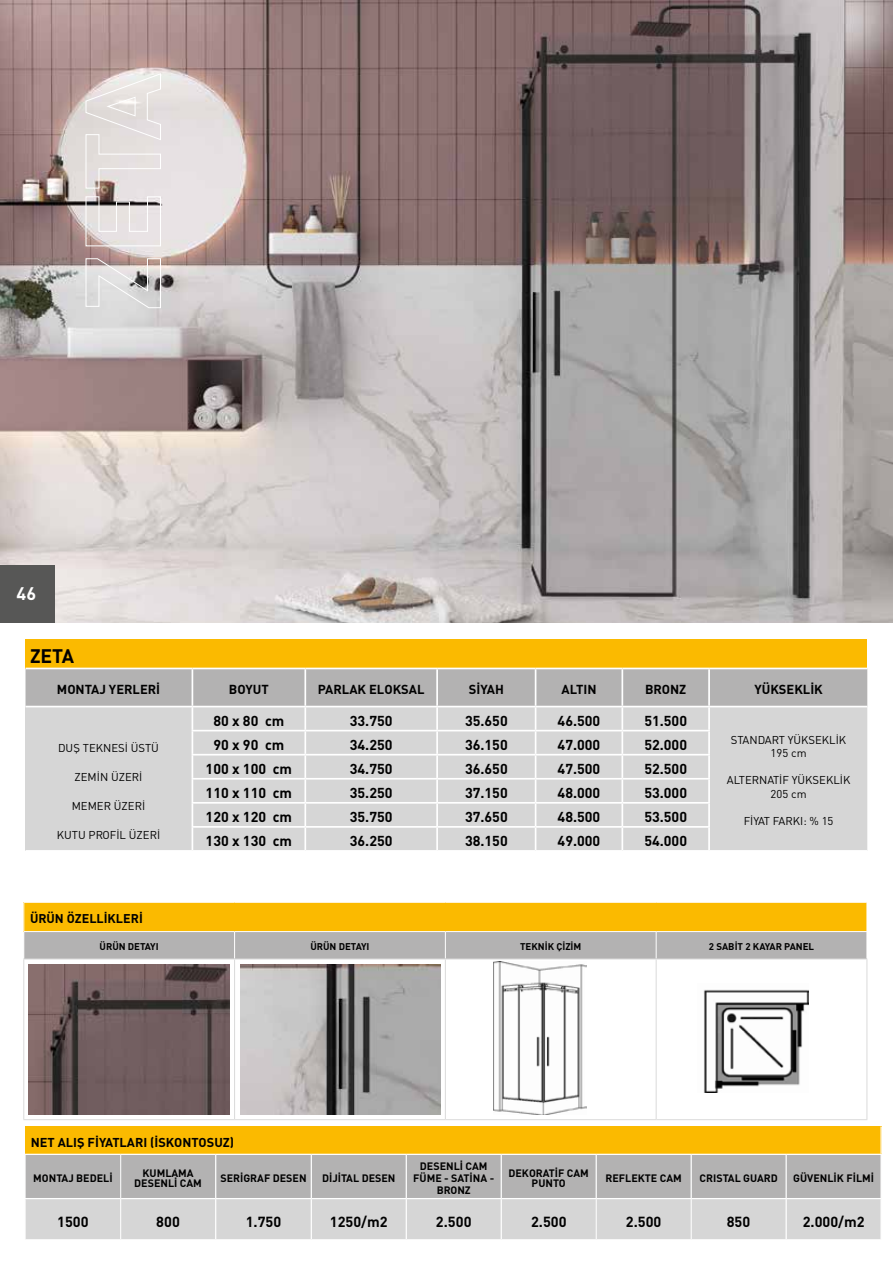
<style>
.page{position:relative;width:893px;height:1263px;background:#fff}
.page>*{position:absolute;margin:0;border:0;box-sizing:border-box;transform-origin:0 0}
.t1{font:19.35px "DINT Bold Tr";color:#000}
.t2{font:18px "DINT Bold Tr";color:#fff}
.t3{font:14.4px "DINT Bold Tr";color:#000}
.t4{font:14.25px "DINT Bold Tr";color:#000}
.t5{font:12.9px "DINT Bold Tr";color:#000}
.t6{font:12.75px "DINT Bold Tr";color:#000}
.t7{font:12.6px "DINT Bold Tr";color:#000}
.t8{font:11.25px/13.5px "DIN Tr";color:#000;text-align:center}
.t9{font:10.65px/9.9px "DINT Bold Tr";color:#000;text-align:center}
.t10{font:9.6px "DINT Bold Tr";color:#000}
</style>
<div class="page">
<div style="left:25px;top:1126px;width:856px;height:28px;background:#fbba00"></div>
<svg style="left:26px;top:1155px;width:854px;height:84px;background:#c4c3c3"></svg>
<hr style="left:880px;top:1126px;width:2px;height:28px;background:#fff">
<hr style="left:215px;top:1155px;width:1px;height:43px;background:#fff">
<hr style="left:311px;top:1155px;width:1px;height:43px;background:#fff">
<hr style="left:406px;top:1155px;width:1px;height:43px;background:#fff">
<hr style="left:501px;top:1155px;width:1px;height:43px;background:#fff">
<hr style="left:596px;top:1155px;width:1px;height:43px;background:#fff">
<hr style="left:691px;top:1155px;width:1px;height:43px;background:#fff">
<hr style="left:785px;top:1155px;width:2px;height:43px;background:#fff">
<hr style="left:24px;top:1198px;width:96px;height:1px;background:#fff">
<hr style="left:121px;top:1198px;width:95px;height:1px;background:#fff">
<hr style="left:216px;top:1198px;width:95px;height:1px;background:#fff">
<hr style="left:215px;top:1199px;width:1px;height:40px;background:#fff">
<hr style="left:311px;top:1198px;width:95px;height:1px;background:#fff">
<hr style="left:311px;top:1199px;width:1px;height:40px;background:#fff">
<hr style="left:691px;top:1198px;width:95px;height:1px;background:#fff">
<hr style="left:786px;top:1198px;width:96px;height:1px;background:#fff">
<hr style="left:785px;top:1199px;width:2px;height:40px;background:#fff">
<hr style="left:406px;top:1198px;width:95px;height:1px;background:#fff">
<hr style="left:406px;top:1199px;width:1px;height:40px;background:#fff">
<hr style="left:501px;top:1198px;width:95px;height:1px;background:#fff">
<hr style="left:501px;top:1199px;width:1px;height:40px;background:#fff">
<hr style="left:596px;top:1198px;width:95px;height:1px;background:#fff">
<hr style="left:596px;top:1199px;width:1px;height:40px;background:#fff">
<hr style="left:691px;top:1199px;width:1px;height:40px;background:#fff">
<hr style="left:120px;top:1155px;width:1px;height:43px;background:#fff">
<hr style="left:120px;top:1198px;width:1px;height:41px;background:#fff">
<img style="left:0;top:0;width:893px;height:622px">
<svg style="left:85px;top:73px;width:76px;height:235px;background:#d9d2d1"></svg>
<svg style="left:23px;top:903px;width:844px;height:55px;background:#d9b759"></svg>
<hr style="left:657px;top:958px;width:210px;height:1px;background:#dadada">
<hr style="left:866px;top:959px;width:1px;height:160px;background:#dadada">
<hr style="left:657px;top:1119px;width:210px;height:1px;background:#dadada">
<hr style="left:23px;top:958px;width:212px;height:1px;background:#dadada">
<hr style="left:23px;top:959px;width:1px;height:160px;background:#dadada">
<hr style="left:23px;top:1119px;width:212px;height:1px;background:#dadada">
<hr style="left:235px;top:958px;width:210px;height:1px;background:#dadada">
<hr style="left:234px;top:959px;width:1px;height:160px;background:#dadada">
<hr style="left:235px;top:1119px;width:210px;height:1px;background:#dadada">
<hr style="left:445px;top:958px;width:212px;height:1px;background:#dadada">
<hr style="left:445px;top:959px;width:1px;height:160px;background:#dadada">
<hr style="left:656px;top:959px;width:1px;height:160px;background:#dadada">
<hr style="left:445px;top:1119px;width:212px;height:1px;background:#dadada">
<img style="left:240px;top:964px;width:200px;height:150px">
<img style="left:28px;top:964px;width:202px;height:150px">
<img style="left:493px;top:962px;width:94px;height:153px">
<img style="left:703px;top:989px;width:105px;height:104px">
<div style="left:26px;top:639px;width:841px;height:29px;background:#fbba00"></div>
<svg style="left:26px;top:668px;width:841px;height:182px;background:#d1d1d1"></svg>
<hr style="left:622px;top:826px;width:88px;height:2px;background:#fff">
<hr style="left:621px;top:828px;width:2px;height:22px;background:#fff">
<hr style="left:708px;top:828px;width:2px;height:22px;background:#fff">
<div style="left:0;top:565px;width:54px;height:58px;background:#575756"></div>
<p class="t2" style="left:17px;top:582px;width:21px">46</p>
<h1 class="t1" style="left:30px;top:644px;width:46px">ZETA</h1>
<p class="t5" style="left:57px;top:681px;width:105px">MONTAJ YERLERİ</p>
<p class="t5" style="left:229px;top:681px;width:41px">BOYUT</p>
<p class="t5" style="left:318px;top:681px;width:108px">PARLAK ELOKSAL</p>
<p class="t5" style="left:469px;top:681px;width:36px">SİYAH</p>
<p class="t5" style="left:561px;top:681px;width:37px">ALTIN</p>
<p class="t5" style="left:645px;top:681px;width:43px">BRONZ</p>
<p class="t5" style="left:754px;top:681px;width:70px">YÜKSEKLİK</p>
<p class="t8" style="left:58px;top:741px;width:102px">DUŞ TEKNESİ ÜSTÜ</p>
<p class="t8" style="left:75px;top:770px;width:69px">ZEMİN ÜZERİ</p>
<p class="t8" style="left:72px;top:799px;width:75px">MEMER ÜZERİ</p>
<p class="t8" style="left:57px;top:828px;width:105px">KUTU PROFİL ÜZERİ</p>
<p class="t4" style="left:213px;top:711px;width:73px">80 x 80 cm</p>
<p class="t4" style="left:350px;top:711px;width:44px">33.750</p>
<p class="t4" style="left:465px;top:711px;width:44px">35.650</p>
<p class="t4" style="left:558px;top:711px;width:44px">46.500</p>
<p class="t4" style="left:644px;top:711px;width:44px">51.500</p>
<p class="t4" style="left:213px;top:735px;width:73px">90 x 90 cm</p>
<p class="t4" style="left:350px;top:735px;width:44px">34.250</p>
<p class="t4" style="left:465px;top:735px;width:44px">36.150</p>
<p class="t4" style="left:558px;top:735px;width:44px">47.000</p>
<p class="t4" style="left:644px;top:735px;width:44px">52.000</p>
<p class="t4" style="left:206px;top:759px;width:88px">100 x 100 cm</p>
<p class="t4" style="left:350px;top:759px;width:44px">34.750</p>
<p class="t4" style="left:465px;top:759px;width:44px">36.650</p>
<p class="t4" style="left:558px;top:759px;width:44px">47.500</p>
<p class="t4" style="left:644px;top:759px;width:44px">52.500</p>
<p class="t4" style="left:206px;top:783px;width:88px">110 x 110 cm</p>
<p class="t4" style="left:350px;top:783px;width:44px">35.250</p>
<p class="t4" style="left:465px;top:783px;width:44px">37.150</p>
<p class="t4" style="left:558px;top:783px;width:44px">48.000</p>
<p class="t4" style="left:644px;top:783px;width:44px">53.000</p>
<p class="t4" style="left:206px;top:808px;width:88px">120 x 120 cm</p>
<p class="t4" style="left:350px;top:808px;width:44px">35.750</p>
<p class="t4" style="left:465px;top:808px;width:44px">37.650</p>
<p class="t4" style="left:558px;top:808px;width:44px">48.500</p>
<p class="t4" style="left:644px;top:808px;width:44px">53.500</p>
<p class="t4" style="left:206px;top:832px;width:88px">130 x 130 cm</p>
<p class="t4" style="left:350px;top:832px;width:44px">36.250</p>
<p class="t4" style="left:465px;top:832px;width:44px">38.150</p>
<p class="t4" style="left:558px;top:832px;width:44px">49.000</p>
<p class="t4" style="left:644px;top:832px;width:44px">54.000</p>
<p class="t8" style="left:731px;top:733px;width:117px">STANDART YÜKSEKLÝK<br>195 cm</p>
<p class="t8" style="left:727px;top:773px;width:125px">ALTERNATÝF YÜKSEKLÝK<br>205 cm</p>
<p class="t8" style="left:744px;top:814px;width:91px">FÝYAT FARKI: % 15</p>
<p class="t7" style="left:30px;top:910px;width:114px">ÜRÜN ÖZELLİKLERİ</p>
<p class="t10" style="left:100px;top:940px;width:61px">ÜRÜN DETAYI</p>
<p class="t10" style="left:310px;top:940px;width:61px">ÜRÜN DETAYI</p>
<p class="t10" style="left:520px;top:940px;width:63px">TEKNİK ÇİZİM</p>
<p class="t10" style="left:709px;top:940px;width:107px">2 SABİT 2 KAYAR PANEL</p>
<p class="t6" style="left:31px;top:1133px;width:205px">NET ALIŞ FİYATLARI (İSKONTOSUZ)</p>
<p class="t9" style="left:33px;top:1172px;width:81px">MONTAJ BEDELİ</p>
<p class="t9" style="left:134px;top:1168px;width:69px">KUMLAMA<br>DESENLİ CAM</p>
<p class="t9" style="left:220px;top:1172px;width:88px">SERİGRAF DESEN</p>
<p class="t9" style="left:322px;top:1172px;width:75px">DİJİTAL DESEN</p>
<p class="t9" style="left:413px;top:1159px;width:82px;line-height:12.1px">DESENLİ CAM<br>FÜME - SATİNA -<br>BRONZ</p>
<p class="t9" style="left:508px;top:1168px;width:82px">DEKORATİF CAM<br>PUNTO</p>
<p class="t9" style="left:605px;top:1172px;width:78px">REFLEKTE CAM</p>
<p class="t9" style="left:700px;top:1172px;width:80px">CRISTAL GUARD</p>
<p class="t9" style="left:793px;top:1172px;width:82px">GÜVENLİK FİLMİ</p>
<p class="t3" style="left:57px;top:1212px;width:33px">1500</p>
<p class="t3" style="left:156px;top:1212px;width:25px">800</p>
<p class="t3" style="left:246px;top:1212px;width:37px">1.750</p>
<p class="t3" style="left:330px;top:1212px;width:59px">1250/m2</p>
<p class="t3" style="left:436px;top:1212px;width:37px">2.500</p>
<p class="t3" style="left:531px;top:1212px;width:37px">2.500</p>
<p class="t3" style="left:626px;top:1212px;width:37px">2.500</p>
<p class="t3" style="left:727px;top:1212px;width:25px">850</p>
<p class="t3" style="left:803px;top:1212px;width:63px">2.000/m2</p>
</div>
